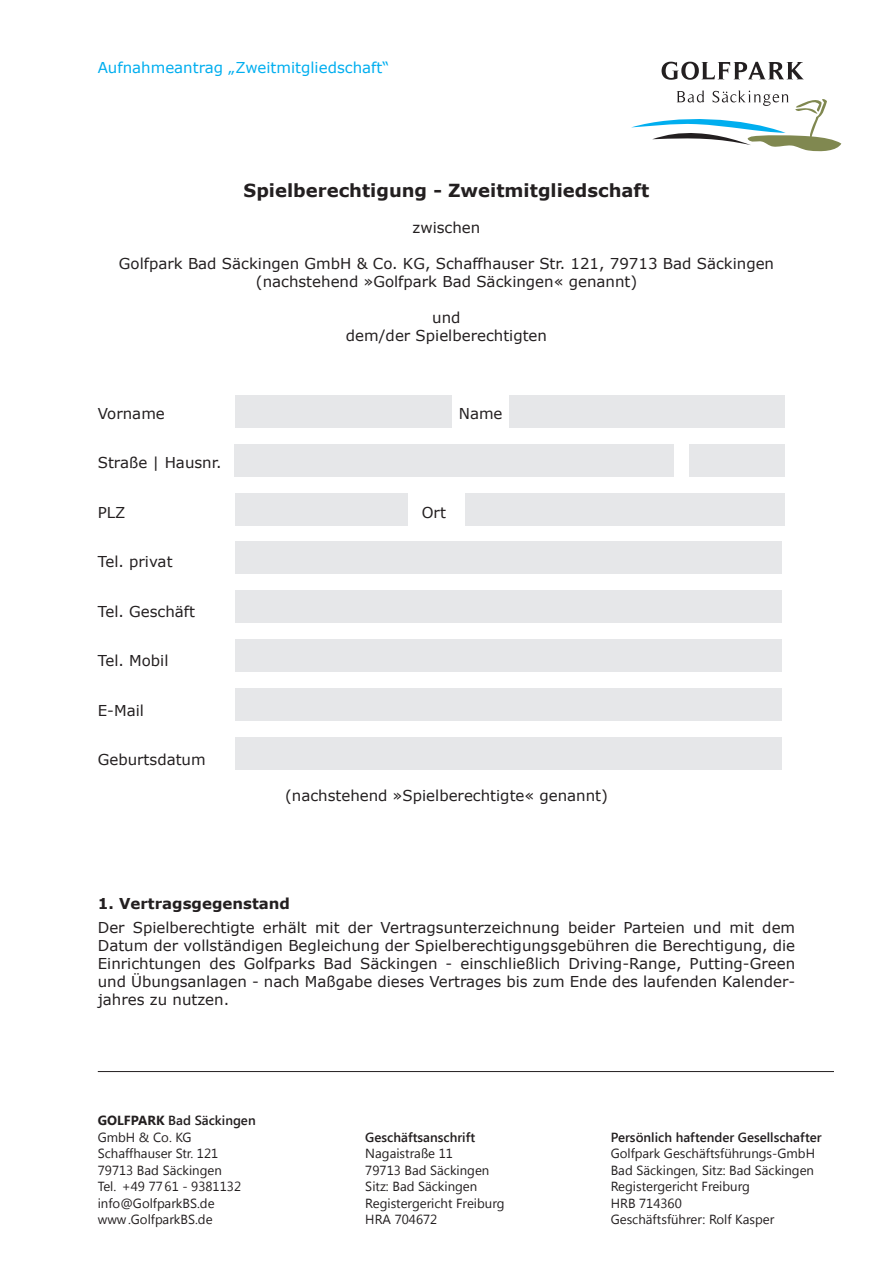
<style>
.page{position:relative;width:893px;height:1263px;background:#fff}
.page>*{position:absolute;margin:0;border:0;box-sizing:border-box;transform-origin:0 0}
.t1{font:700 18px "Verdana";color:#231f20}
.t2{font:15px/18px "Verdana";color:#231f20;text-align:center}
.t3{font:15px "Verdana";color:#00aeef}
.t4{font:700 15px "Verdana";color:#231f20}
.t5{font:13.2px/16.5px "Segoe UI";color:#231f20}
.t6{font:600 13.2px "Segoe UI";color:#231f20}
.s1{font-weight:700}
.s2{font-weight:600}
</style>
<div class="page">
<svg style="left:662px;top:62px;width:142px;height:18px"></svg>
<svg style="left:631px;top:90px;width:210px;height:62px"></svg>
<hr style="left:98px;top:1071px;width:736px;height:1px;background:#231f20">
<div style="left:235px;top:395px;width:217px;height:33px;background:#e6e7e9"></div>
<div style="left:510px;top:395px;width:275px;height:33px;background:#e6e7e9"></div>
<div style="left:235px;top:493px;width:172px;height:32px;background:#e6e7e9"></div>
<div style="left:466px;top:493px;width:319px;height:32px;background:#e6e7e9"></div>
<div style="left:235px;top:542px;width:546px;height:32px;background:#e6e7e9"></div>
<div style="left:235px;top:590px;width:546px;height:33px;background:#e6e7e9"></div>
<div style="left:235px;top:444px;width:439px;height:32px;background:#e6e7e9"></div>
<div style="left:690px;top:444px;width:95px;height:32px;background:#e6e7e9"></div>
<div style="left:235px;top:639px;width:546px;height:32px;background:#e6e7e9"></div>
<div style="left:235px;top:688px;width:546px;height:32px;background:#e6e7e9"></div>
<div style="left:235px;top:737px;width:546px;height:33px;background:#e6e7e9"></div>
<p class="t3" style="left:98px;top:57px;width:293px">Aufnahmeantrag „Zweitmitgliedschaft“</p>
<p class="t1" style="left:244px;top:177px;width:407px">Spielberechtigung - Zweitmitgliedschaft</p>
<p class="t2" style="left:413px;top:218px;width:69px">zwischen</p>
<p class="t2" style="left:119px;top:254px;width:657px">Golfpark Bad Säckingen GmbH &amp; Co. KG, Schaffhauser Str. 121, 79713 Bad Säckingen (nachstehend »Golfpark Bad Säckingen« genannt)</p>
<p class="t2" style="left:346px;top:308px;width:203px">und<br>dem/der Spielberechtigten</p>
<p class="t2" style="left:98px;top:404px;width:69px">Vorname</p>
<p class="t2" style="left:459px;top:404px;width:45px">Name</p>
<p class="t2" style="left:98px;top:453px;width:125px">Straße | Hausnr.</p>
<p class="t2" style="left:98px;top:503px;width:29px">PLZ</p>
<p class="t2" style="left:422px;top:503px;width:26px">Ort</p>
<p class="t2" style="left:98px;top:552px;width:76px">Tel. privat</p>
<p class="t2" style="left:98px;top:602px;width:99px">Tel. Geschäft</p>
<p class="t2" style="left:98px;top:651px;width:72px">Tel. Mobil</p>
<p class="t2" style="left:98px;top:701px;width:48px">E-Mail</p>
<p class="t2" style="left:98px;top:750px;width:109px">Geburtsdatum</p>
<p class="t2" style="left:285px;top:786px;width:324px">(nachstehend »Spielberechtigte« genannt)</p>
<p class="t4" style="left:98px;top:893px;width:194px">1. Vertragsgegenstand</p>
<p class="t2" style="left:98px;top:918px;width:699px;text-align:justify">Der Spielberechtigte erhält mit der Vertragsunterzeichnung beider Parteien und mit dem Datum der vollständigen Begleichung der Spielberechtigungsgebühren die Berechtigung, die Einrichtungen des Golfparks Bad Säckingen - einschließlich Driving-Range, Putting-Green und Übungsanlagen - nach Maßgabe dieses Vertrages bis zum Ende des laufenden Kalender&shy;jahres zu nutzen.</p>
<p class="t5" style="left:98px;top:1111px;width:159px"><span class="s1">GOLFPARK</span> <span class="s2">Bad Säckingen<br></span>GmbH &amp; Co. KG<br>Schaffhauser Str. 121<br>79713 Bad Säckingen<br>Tel. +49 77 61 - 9381132 info@GolfparkBS.de<br>www .GolfparkBS.de</p>
<p class="t6" style="left:365px;top:1127px;width:111px">Geschäftsanschrift</p>
<p class="t5" style="left:365px;top:1144px;width:141px">Nagaistraße 11<br>79713 Bad Säckingen<br>Sitz: Bad Säckingen<br>Registergericht Freiburg<br>HRA 704672</p>
<p class="t6" style="left:611px;top:1127px;width:212px">Persönlich haftender Gesellschafter</p>
<p class="t5" style="left:611px;top:1144px;width:206px">Golfpark Geschäftsführungs-GmbH<br>Bad Säckingen, Sitz: Bad Säckingen<br>Registergericht Freiburg<br>HRB 714360<br>Geschäftsführer: Rolf Kasper</p>
</div>
